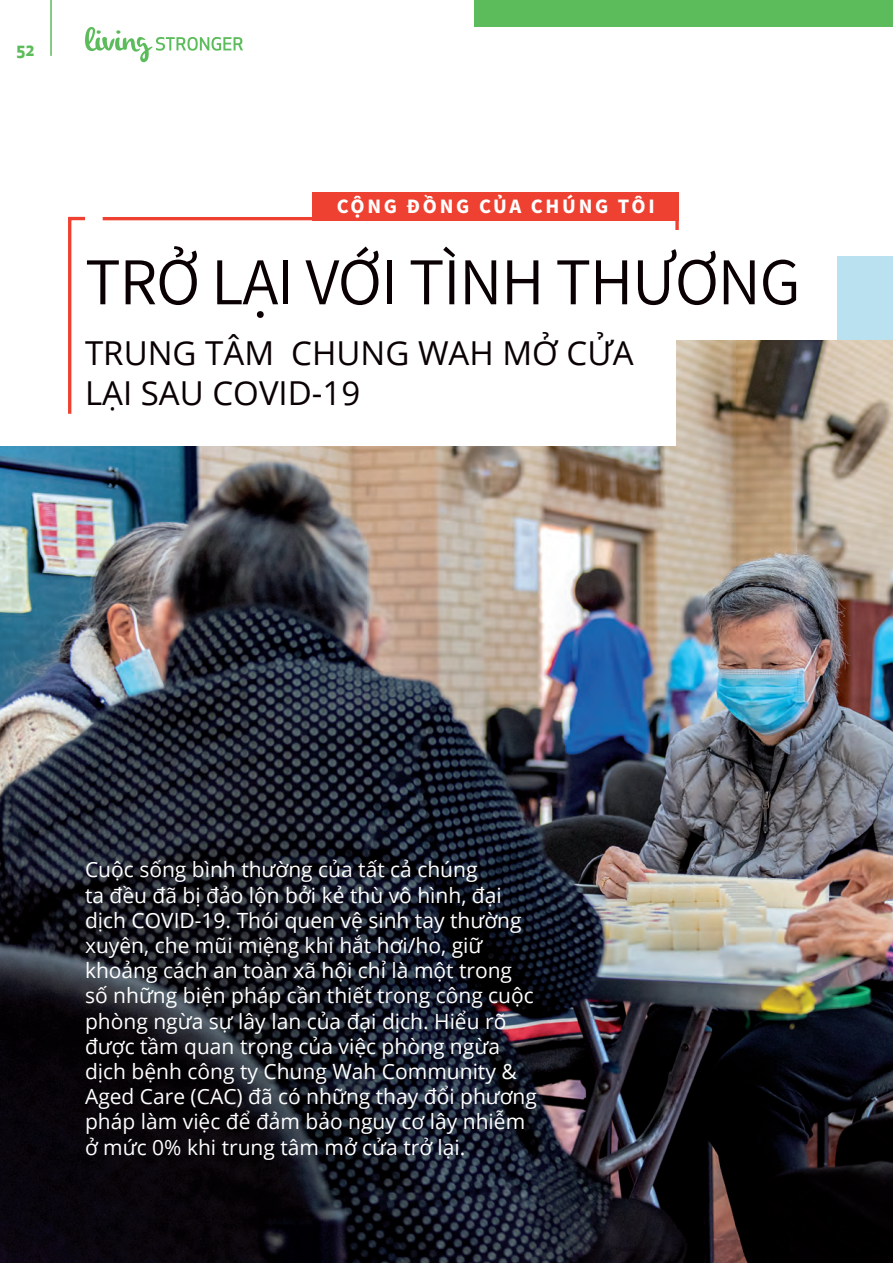
<style>
.page{position:relative;width:893px;height:1263px;background:#fff}
.page>*{position:absolute;margin:0;border:0;box-sizing:border-box;transform-origin:0 0}
.t1{font:60px "Source Han Sans CN";letter-spacing:-.02em;color:#0a0004}
.t2{font:33px/39.6px "Open Sans";color:#0a0004}
.t3{font:21px/25.2px "Open Sans";color:#fff}
.t4{font:800 18px "Source Han Sans CN";letter-spacing:.15em;color:#fff}
.t5{font:700 16.5px "Apex New";color:#5cbc5b}
</style>
<div class="page">
<div style="left:837px;top:256px;width:56px;height:365px;background:#b9e1f0"></div>
<img style="left:0;top:340px;width:893px;height:923px">
<div style="left:0;top:324px;width:675px;height:121px;background:#fff"></div>
<svg style="left:102px;top:215px;width:577px;height:15px"></svg>
<div style="left:313px;top:192px;width:366px;height:28px;background:#ee4131"></div>
<svg style="left:68px;top:216px;width:17px;height:198px"></svg>
<hr style="left:50px;top:0;width:2px;height:56px;background:#5cbc5b">
<svg style="left:85px;top:27px;width:158px;height:35px"></svg>
<div style="left:474px;top:0;width:419px;height:27px;background:#5cbc5b"></div>
<p class="t5" style="left:17px;top:38px;width:19px">52</p>
<p class="t4" style="left:337px;top:196px;width:319px">CỘNG ĐỒNG CỦA CHÚNG TÔI</p>
<h1 class="t1" style="left:85px;top:248px;width:717px">TRỞ LẠI VỚI TÌNH THƯƠNG</h1>
<h2 class="t2" style="left:85px;top:333px;width:550px">TRUNG TÂM CHUNG WAH MỞ CỬA<br>LẠI SAU COVID-19</h2>
<p class="t3" style="left:85px;top:857px;width:453px">Cuộc sống bình thường của tất cả chúng<br>ta đều đã bị đảo lộn bởi kẻ thù vô hình, đại dịch COVID-19. Thói quen vệ sinh tay thường xuyên, che mũi miệng khi hắt hơi/ho, giữ khoảng cách an toàn xã hội chỉ là một trong số những biện pháp cần thiết trong công cuộc phòng ngừa sự lây lan của đại dịch. Hiểu rõ được tầm quan trọng của việc phòng ngừa dịch bệnh công ty Chung Wah Community &amp; Aged Care (CAC) đã có những thay đổi phương pháp làm việc để đảm bảo nguy cơ lây nhiễm ở mức 0% khi trung tâm mở cửa trở lại.</p>
</div>
